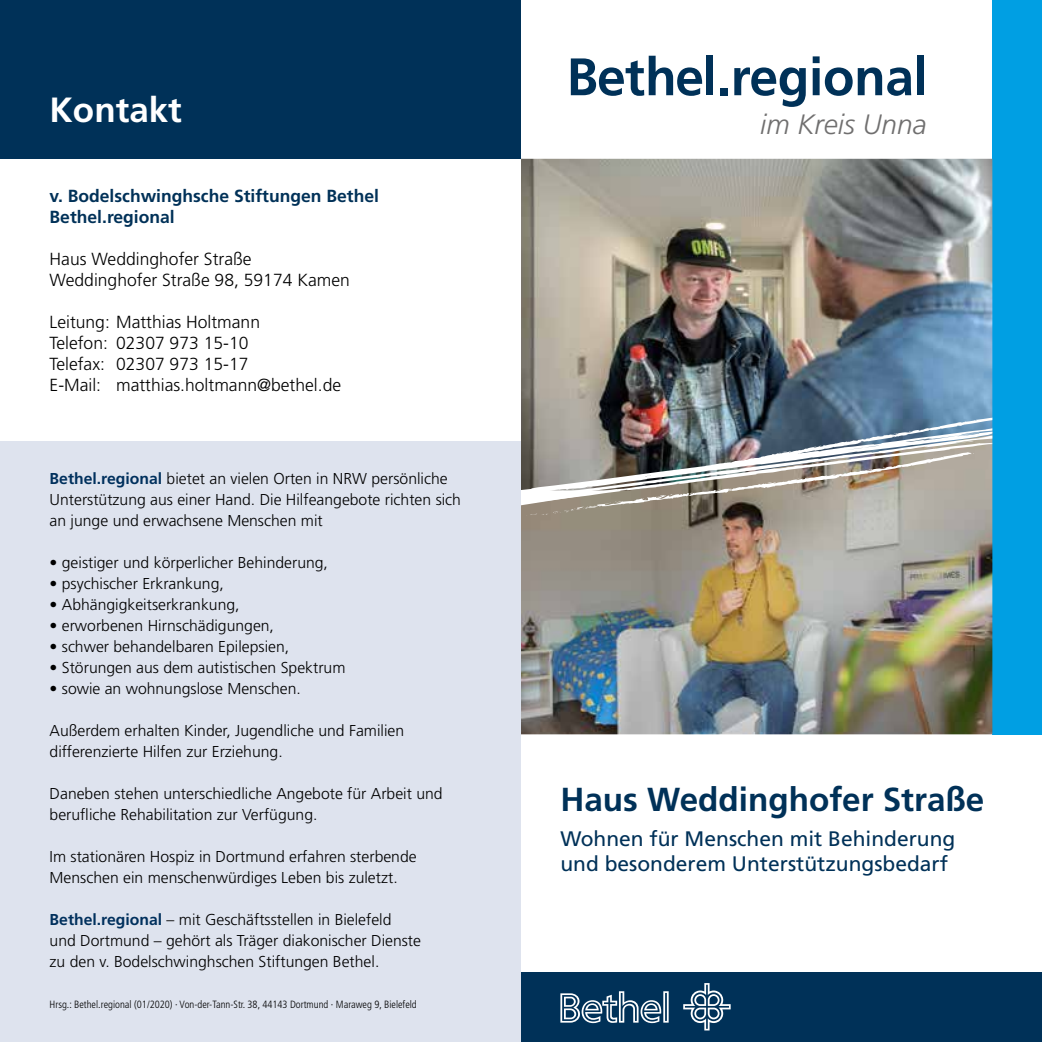
<style>
.page{position:relative;width:1042px;height:1042px;background:#fff}
.page>*{position:absolute;margin:0;border:0;box-sizing:border-box;transform-origin:0 0}
.t1{font:700 35px "Frutiger LT Std";color:#fff}
.t2{font:700 33.25px "Frutiger LT Std";color:#003158}
.t3{font:italic 300 28px "Frutiger LT Std";color:#706f6f}
.t4{font:21px/25.2px "Frutiger LT Std";color:#003158}
.t5{font:300 17.5px/21px "Frutiger LT Std";color:#000}
.t6{font:700 17.5px/21px "Frutiger LT Std";color:#003158}
.t7{font:300 15.75px/21px "Frutiger LT Std";color:#000}
.t8{font:300 condensed 10.5px "Frutiger LT Std";color:#000}
.s1{font-weight:700;color:#00305d}
</style>
<div class="page">
<div style="left:521px;top:972px;width:521px;height:70px;background:#003158"></div>
<svg style="left:560px;top:991px;width:108px;height:32px"></svg>
<svg style="left:683px;top:983px;width:47px;height:47px"></svg>
<div style="left:992px;top:0;width:50px;height:734px;background:#009fe3"></div>
<div style="left:0;top:441px;width:521px;height:601px;background:#dee3ee"></div>
<div style="left:0;top:0;width:521px;height:159px;background:#003158"></div>
<img style="left:521px;top:530px;width:471px;height:204px">
<img style="left:521px;top:159px;width:471px;height:249px">
<img style="left:521px;top:408px;width:471px;height:122px">
<img style="left:523px;top:443px;width:451px;height:77px">
<svg style="left:571px;top:56px;width:131px;height:40px"></svg>
<div style="left:706px;top:56px;width:7px;height:39px;background:#003158"></div>
<div style="left:720px;top:88px;width:7px;height:7px;background:#003158"></div>
<svg style="left:734px;top:67px;width:72px;height:40px"></svg>
<svg style="left:812px;top:56px;width:7px;height:39px"></svg>
<svg style="left:825px;top:67px;width:27px;height:29px"></svg>
<svg style="left:858px;top:67px;width:53px;height:29px"></svg>
<div style="left:917px;top:56px;width:7px;height:39px;background:#003158"></div>
<h1 class="t1" style="left:50px;top:90px;width:134px">Kontakt</h1>
<p class="t6" style="left:50px;top:185px;width:331px">v. Bodelschwinghsche Stiftungen Bethel<br>Bethel.regional</p>
<p class="t5" style="left:50px;top:248px;width:302px">Haus Weddinghofer Straße<br>Weddinghofer Straße 98, 59174 Kamen</p>
<p class="t5" style="left:50px;top:311px;width:293px">Leitung: Matthias Holtmann<br>Telefon: 02307 973 15-10<br>Telefax: 02307 973 15-17<br>E-Mail: matthias.holtmann@bethel.de</p>
<p class="t7" style="left:50px;top:468px;width:413px"><span class="s1">Bethel.regional</span> bietet an vielen Orten in NRW persönliche<br>Unterstützung aus einer Hand. Die Hilfeangebote richten sich an junge und erwachsene Menschen mit</p>
<p class="t7" style="left:50px;top:552px;width:280px">• geistiger und körperlicher Behinderung,</p>
<p class="t7" style="left:50px;top:573px;width:176px">• psychischer Erkrankung,</p>
<p class="t7" style="left:50px;top:594px;width:191px">• Abhängigkeitserkrankung,</p>
<p class="t7" style="left:50px;top:615px;width:226px">• erworbenen Hirnschädigungen,</p>
<p class="t7" style="left:50px;top:636px;width:241px">• schwer behandelbaren Epilepsien,</p>
<p class="t7" style="left:50px;top:657px;width:297px">• Störungen aus dem autistischen Spektrum</p>
<p class="t7" style="left:50px;top:678px;width:253px">• sowie an wohnungslose Menschen.</p>
<p class="t7" style="left:50px;top:720px;width:356px">Außerdem erhalten Kinder, Jugendliche und Familien differenzierte Hilfen zur Erziehung.</p>
<p class="t7" style="left:50px;top:783px;width:394px">Daneben stehen unterschiedliche Angebote für Arbeit und berufliche Rehabilitation zur Verfügung.</p>
<p class="t7" style="left:50px;top:846px;width:368px">Im stationären Hospiz in Dortmund erfahren sterbende<br>Menschen ein menschenwürdiges Leben bis zuletzt.</p>
<p class="t7" style="left:50px;top:909px;width:373px"><span class="s1">Bethel.regional</span> – mit Geschäftsstellen in Bielefeld und Dortmund – gehört als Träger diakonischer Dienste zu den v. Bodelschwinghschen Stiftungen Bethel.</p>
<p class="t8" style="left:50px;top:998px;width:369px">Hrsg.: Bethel.regional (01/2020) · Von-der-Tann-Str. 38, 44143 Dortmund · Maraweg 9, Bielefeld</p>
<h3 class="t3" style="left:760px;top:108px;width:168px">im Kreis Unna</h3>
<h2 class="t2" style="left:560px;top:779px;width:425px">Haus Weddinghofer Straße</h2>
<h3 class="t4" style="left:560px;top:826px;width:396px">Wohnen für Menschen mit Behinderung und besonderem Unterstützungsbedarf</h3>
</div>
